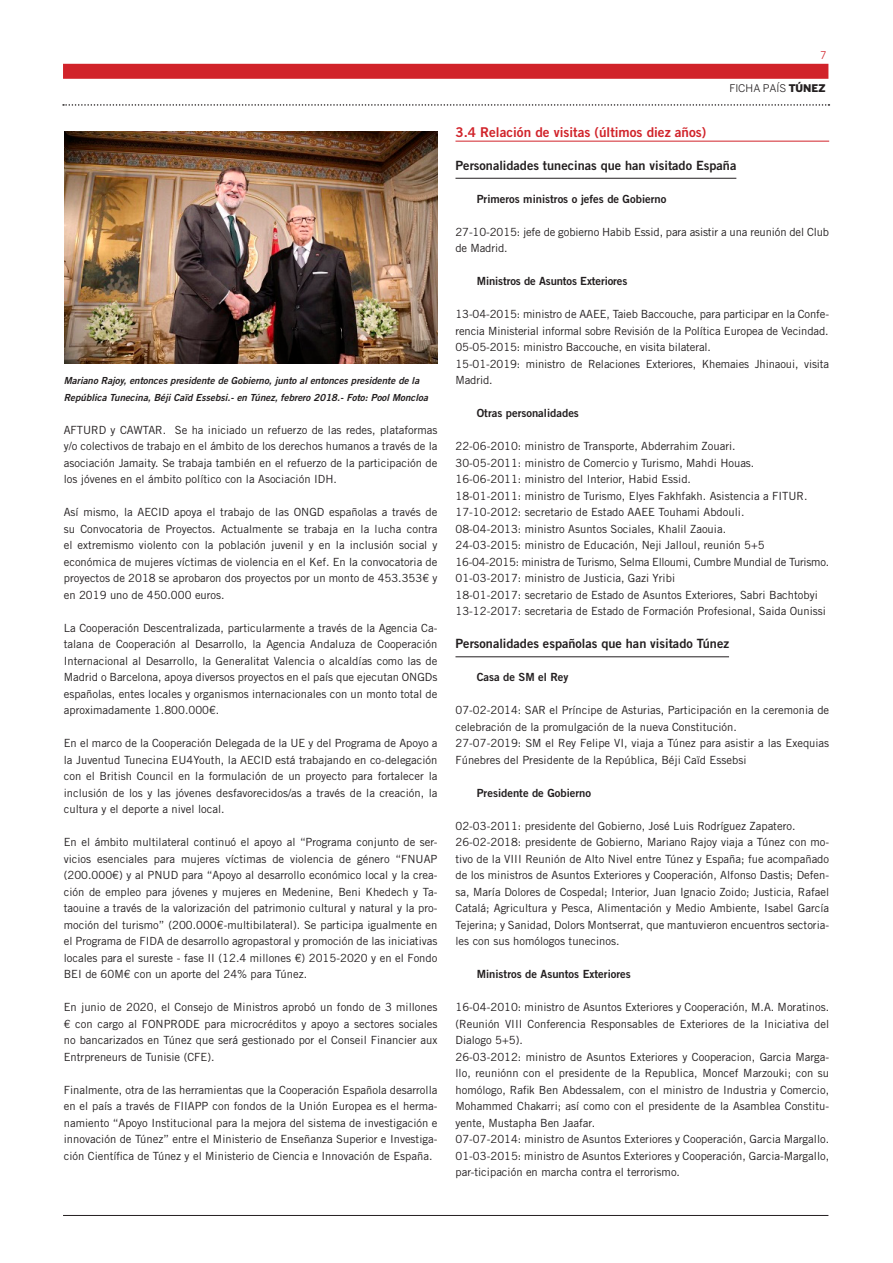
<style>
.page{position:relative;width:893px;height:1263px;background:#fff}
.page>*{position:absolute;margin:0;border:0;box-sizing:border-box;transform-origin:0 0}
.TITULO_2º_NIVEL{font:13.5px "Trade Gothic LT Std Bd 2";color:#d1232a}
.TITULO_3º_NIVEL{font:12.75px "Trade Gothic LT Std Bd 2";color:#231f20}
.TEXTO_NORMAL{font:11.25px/16.5px "Trade Gothic LT Std";color:#231f20;text-align:justify}
.TITULO_4º_NIVEL{font:11.25px "Trade Gothic LT Std Bd 2";color:#231f20}
.TEXTO_NORMAL-2{font:11.25px "Trade Gothic LT Std";letter-spacing:-.02em;color:#231f20}
.t1{font:10.5px "Benton Sans";color:#231f20}
.t2{font:10.5px "Benton Sans";color:#d1232a}
.TEXTO_PIE_DE_FOTO{font:9.75px/16.5px "Trade Gothic LT Std Bd 2 Obl";color:#231f20}
.s1{font-weight:900}
</style>
<div class="page">
<div style="left:63px;top:64px;width:765px;height:15px;background:#d1232a"></div>
<hr style="left:63px;top:1215px;width:765px;height:1px;background:#231f20">
<svg style="left:63px;top:104px;width:766px;height:2px"></svg>
<hr style="left:455px;top:141px;width:374px;height:1px;background:#d1232a">
<hr style="left:455px;top:178px;width:281px;height:1px;background:#231f20">
<hr style="left:455px;top:656px;width:274px;height:1px;background:#231f20">
<img style="left:64px;top:131px;width:374px;height:232px">
<p class="TEXTO_PIE_DE_FOTO" style="left:64px;top:372px;width:366px">Mariano Rajoy, entonces presidente de Gobierno, junto al entonces presidente de la<br>República Tunecina, Béji Caïd Essebsi.- en Túnez, febrero 2018.- Foto: Pool Moncloa</p>
<p class="TEXTO_NORMAL" style="left:64px;top:421px;width:375px">AFTURD y CAWTAR. Se ha iniciado un refuerzo de las redes, plataformas y/o colectivos de trabajo en el ámbito de los derechos humanos a través de la asociación Jamaity. Se trabaja también en el refuerzo de la participación de los jóvenes en el ámbito político con la Asociación IDH.</p>
<p class="TEXTO_NORMAL" style="left:64px;top:504px;width:375px">Así mismo, la AECID apoya el trabajo de las ONGD españolas a través de su Convocatoria de Proyectos. Actualmente se trabaja en la lucha contra el extremismo violento con la población juvenil y en la inclusión social y económica de mujeres víctimas de violencia en el Kef. En la convocatoria de proyectos de 2018 se aprobaron dos proyectos por un monto de 453.353€ y en 2019 uno de 450.000 euros.</p>
<p class="TEXTO_NORMAL" style="left:64px;top:619px;width:375px">La Cooperación Descentralizada, particularmente a través de la Agencia Ca&shy;talana de Cooperación al Desarrollo, la Agencia Andaluza de Cooperación Internacional al Desarrollo, la Generalitat Valencia o alcaldías como las de Madrid o Barcelona, apoya diversos proyectos en el país que ejecutan ONGDs españolas, entes locales y organismos internacionales con un monto total de aproximadamente 1.800.000€.</p>
<p class="TEXTO_NORMAL" style="left:64px;top:735px;width:375px">En el marco de la Cooperación Delegada de la UE y del Programa de Apoyo a la Juventud Tunecina EU4Youth, la AECID está trabajando en co-delegación con el British Council en la formulación de un proyecto para fortalecer la inclusión de los y las jóvenes desfavorecidos/as a través de la creación, la cultura y el deporte a nivel local.</p>
<p class="TEXTO_NORMAL" style="left:64px;top:834px;width:375px">En el ámbito multilateral continuó el apoyo al “Programa conjunto de ser&shy;vicios esenciales para mujeres víctimas de violencia de género “FNUAP (200.000€) y al PNUD para “Apoyo al desarrollo económico local y la crea&shy;ción de empleo para jóvenes y mujeres en Medenine, Beni Khedech y Ta&shy;taouine a través de la valorización del patrimonio cultural y natural y la pro&shy;moción del turismo” (200.000€-multibilateral). Se participa igualmente en el Programa de FIDA de desarrollo agropastoral y promoción de las iniciativas locales para el sureste - fase II (12.4 millones €) 2015-2020 y en el Fondo BEI de 60M€ con un aporte del 24% para Túnez.</p>
<p class="TEXTO_NORMAL" style="left:64px;top:999px;width:375px">En junio de 2020, el Consejo de Ministros aprobó un fondo de 3 millones € con cargo al FONPRODE para microcréditos y apoyo a sectores sociales no bancarizados en Túnez que será gestionado por el Conseil Financier aux Entrpreneurs de Tunisie (CFE).</p>
<p class="TEXTO_NORMAL" style="left:64px;top:1081px;width:375px">Finalmente, otra de las herramientas que la Cooperación Española desarrolla en el país a través de FIIAPP con fondos de la Unión Europea es el herma&shy;namiento “Apoyo Institucional para la mejora del sistema de investigación e innovación de Túnez” entre el Ministerio de Enseñanza Superior e Investiga&shy;ción Científica de Túnez y el Ministerio de Ciencia e Innovación de España.</p>
<p class="t2" style="left:820px;top:49px;width:7px">7</p>
<p class="t1" style="left:729px;top:82px;width:98px">FICHA PAÍS <span class="s1">TÚNEZ</span></p>
<p class="TITULO_2º_NIVEL" style="left:455px;top:123px;width:252px">3.4 Relación de visitas (últimos diez años)</p>
<p class="TITULO_3º_NIVEL" style="left:455px;top:157px;width:282px">Personalidades tunecinas que han visitado España</p>
<p class="TITULO_4º_NIVEL" style="left:477px;top:192px;width:191px">Primeros ministros o jefes de Gobierno</p>
<p class="TEXTO_NORMAL" style="left:455px;top:223px;width:375px">27-10-2015: jefe de gobierno Habib Essid, para asistir a una reunión del Club de Madrid.</p>
<p class="TITULO_4º_NIVEL" style="left:477px;top:274px;width:152px">Ministros de Asuntos Exteriores</p>
<p class="TEXTO_NORMAL" style="left:455px;top:306px;width:375px">13-04-2015: ministro de AAEE, Taieb Baccouche, para participar en la Confe&shy;rencia Ministerial informal sobre Revisión de la Política Europea de Vecindad.</p>
<p class="TEXTO_NORMAL" style="left:455px;top:339px;width:257px">05-05-2015: ministro Baccouche, en visita bilateral.</p>
<p class="TEXTO_NORMAL" style="left:455px;top:355px;width:375px">15-01-2019: ministro de Relaciones Exteriores, Khemaies Jhinaoui, visita<br>Madrid.</p>
<p class="TITULO_4º_NIVEL" style="left:477px;top:406px;width:104px">Otras personalidades</p>
<p class="TEXTO_NORMAL" style="left:455px;top:438px;width:282px">22-06-2010: ministro de Transporte, Abderrahim Zouari.</p>
<p class="TEXTO_NORMAL" style="left:455px;top:454px;width:300px">30-05-2011: ministro de Comercio y Turismo, Mahdi Houas.</p>
<p class="TEXTO_NORMAL" style="left:455px;top:471px;width:237px">16-06-2011: ministro del Interior, Habid Essid.</p>
<p class="TEXTO_NORMAL" style="left:455px;top:487px;width:354px">18-01-2011: ministro de Turismo, Elyes Fakhfakh. Asistencia a FITUR.</p>
<p class="TEXTO_NORMAL" style="left:455px;top:504px;width:290px">17-10-2012: secretario de Estado AAEE Touhami Abdouli.</p>
<p class="TEXTO_NORMAL" style="left:455px;top:520px;width:272px">08-04-2013: ministro Asuntos Sociales, Khalil Zaouia.</p>
<p class="TEXTO_NORMAL" style="left:455px;top:537px;width:311px">24-03-2015: ministro de Educación, Neji Jalloul, reunión 5+5</p>
<p class="TEXTO_NORMAL-2" style="left:455px;top:555px;width:375px">16-04-2015: ministra de Turismo, Selma Elloumi, Cumbre Mundial de Turismo.</p>
<p class="TEXTO_NORMAL" style="left:455px;top:570px;width:221px">01-03-2017: ministro de Justicia, Gazi Yribi</p>
<p class="TEXTO_NORMAL" style="left:455px;top:586px;width:364px">18-01-2017: secretario de Estado de Asuntos Exteriores, Sabri Bachtobyi</p>
<p class="TEXTO_NORMAL" style="left:455px;top:603px;width:372px">13-12-2017: secretaria de Estado de Formación Profesional, Saida Ounissi</p>
<p class="TITULO_3º_NIVEL" style="left:455px;top:636px;width:275px">Personalidades españolas que han visitado Túnez</p>
<p class="TITULO_4º_NIVEL" style="left:477px;top:670px;width:93px">Casa de SM el Rey</p>
<p class="TEXTO_NORMAL" style="left:455px;top:702px;width:375px">07-02-2014: SAR el Príncipe de Asturias, Participación en la ceremonia de celebración de la promulgación de la nueva Constitución.</p>
<p class="TEXTO_NORMAL" style="left:455px;top:735px;width:375px">27-07-2019: SM el Rey Felipe VI, viaja a Túnez para asistir a las Exequias<br>Fúnebres del Presidente de la República, Béji Caïd Essebsi</p>
<p class="TITULO_4º_NIVEL" style="left:477px;top:786px;width:116px">Presidente de Gobierno</p>
<p class="TEXTO_NORMAL" style="left:455px;top:817px;width:341px">02-03-2011: presidente del Gobierno, José Luis Rodríguez Zapatero.</p>
<p class="TEXTO_NORMAL" style="left:455px;top:834px;width:375px">26-02-2018: presidente de Gobierno, Mariano Rajoy viaja a Túnez con mo&shy;tivo de la VIII Reunión de Alto Nivel entre Túnez y España; fue acompañado de los ministros de Asuntos Exteriores y Cooperación, Alfonso Dastis; Defen&shy;sa, María Dolores de Cospedal; Interior, Juan Ignacio Zoido; Justicia, Rafael Catalá; Agricultura y Pesca, Alimentación y Medio Ambiente, Isabel García Tejerina; y Sanidad, Dolors Montserrat, que mantuvieron encuentros sectoria&shy;les con sus homólogos tunecinos.</p>
<p class="TITULO_4º_NIVEL" style="left:477px;top:967px;width:156px">Ministros de Asuntos Exteriores</p>
<p class="TEXTO_NORMAL" style="left:455px;top:999px;width:375px">16-04-2010: ministro de Asuntos Exteriores y Cooperación, M.A. Moratinos. (Reunión VIII Conferencia Responsables de Exteriores de la Iniciativa del Dialogo 5+5).</p>
<p class="TEXTO_NORMAL" style="left:455px;top:1048px;width:375px">26-03-2012: ministro de Asuntos Exteriores y Cooperacion, Garcia Marga&shy;llo, reuniónn con el presidente de la Republica, Moncef Marzouki; con su homólogo, Rafik Ben Abdessalem, con el ministro de Industria y Comercio, Mohammed Chakarri; así como con el presidente de la Asamblea Constitu&shy;yente, Mustapha Ben Jaafar.</p>
<p class="TEXTO_NORMAL" style="left:455px;top:1131px;width:375px">07-07-2014: ministro de Asuntos Exteriores y Cooperación, Garcia Margallo.</p>
<p class="TEXTO_NORMAL" style="left:455px;top:1147px;width:375px">01-03-2015: ministro de Asuntos Exteriores y Cooperación, Garcia-Margallo, par-ticipación en marcha contra el terrorismo.</p>
</div>
